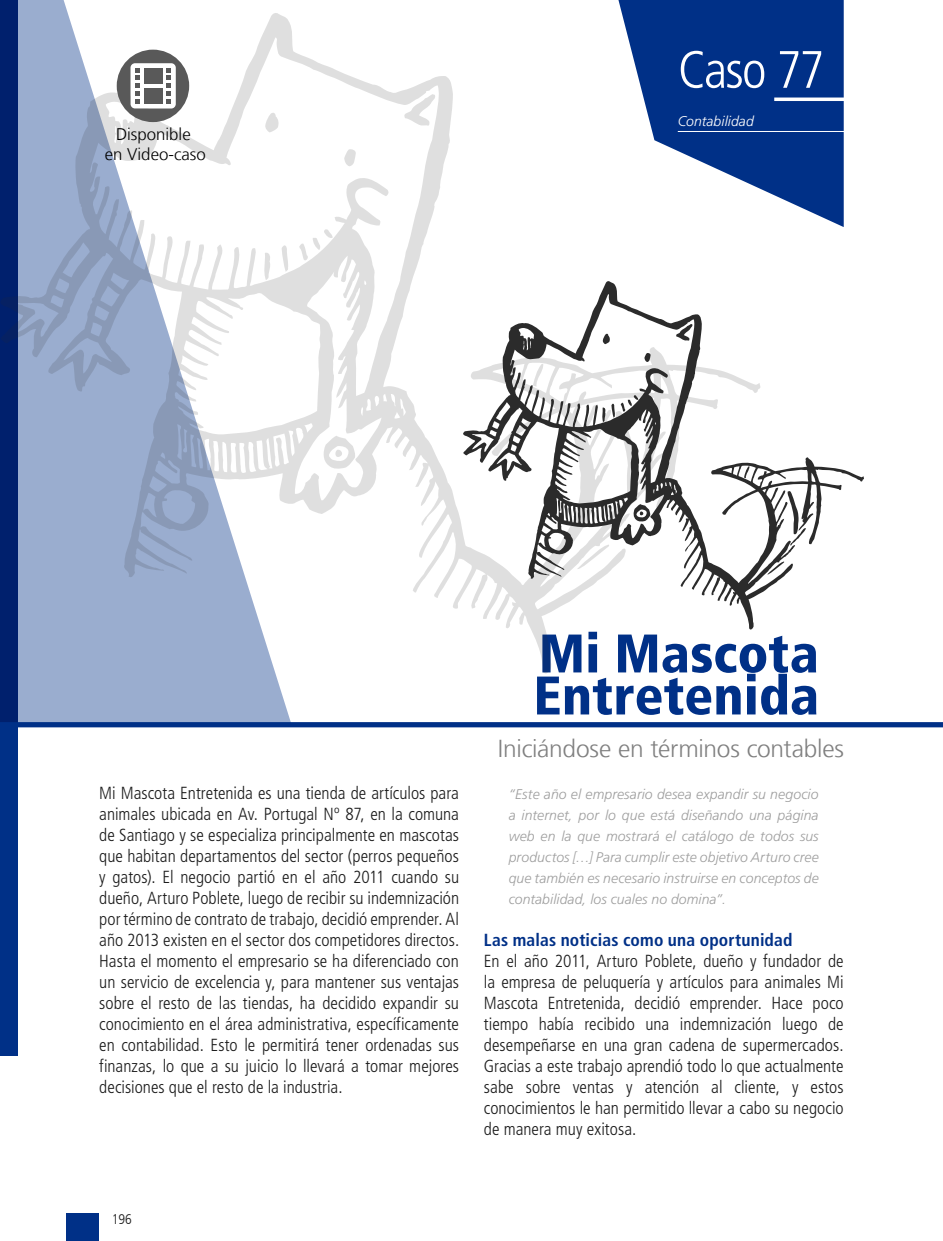
<style>
.page{position:relative;width:943px;height:1241px;background:#fff}
.page>*{position:absolute;margin:0;border:0;box-sizing:border-box;transform-origin:0 0}
.t1{font:900 condensed 54.25px/42px "Frutiger";color:#003087}
.t2{font:300 condensed 52.5px "Frutiger";letter-spacing:-.04em;color:#fff}
.t3{font:300 24.5px "Frutiger LT";letter-spacing:-.01em;color:#808080}
.t4{font:300 condensed 17.5px/21px "Frutiger";color:#1c1c1c;text-align:justify}
.t5{font:700 condensed 17.5px "Frutiger";letter-spacing:.01em;color:#003087}
.t6{font:300 16.8px/20.1px "Frutiger LT";color:#000;text-align:center}
.t7{font:italic 300 14px/21px "Frutiger";letter-spacing:.005em;color:#9e9e9e;text-align:justify}
.t8{font:italic 300 14px "Frutiger";letter-spacing:.005em;color:#fff}
.t9{font:300 condensed 14px "Frutiger LT";color:#1c1c1c}
</style>
<div class="page">
<div style="left:0;top:0;width:17px;height:1055px;background:#003087"></div>
<div style="left:66px;top:1212px;width:33px;height:28px;background:#003087"></div>
<svg style="left:0;top:0;width:291px;height:722px;fill:#9aadcf"></svg>
<div style="left:0;top:722px;width:943px;height:5px;background:#003087"></div>
<svg style="left:618px;top:0;width:225px;height:227px;background:#144090"></svg>
<hr style="left:774px;top:97px;width:138px;height:4px;background:#fff">
<hr style="left:677px;top:131px;width:234px;height:1px;background:#fff">
<svg style="left:761px;top:457px;width:103px;height:136px"></svg>
<svg style="left:787px;top:490px;width:19px;height:55px"></svg>
<svg style="left:767px;top:561px;width:17px;height:13px"></svg>
<svg style="left:0;top:13px;width:761px;height:662px"></svg>
<svg style="left:402px;top:94px;width:33px;height:32px"></svg>
<svg style="left:265px;top:111px;width:14px;height:21px"></svg>
<svg style="left:344px;top:148px;width:12px;height:18px"></svg>
<svg style="left:297px;top:229px;width:36px;height:34px"></svg>
<svg style="left:281px;top:244px;width:7px;height:28px"></svg>
<svg style="left:262px;top:251px;width:9px;height:29px"></svg>
<svg style="left:533px;top:364px;width:11px;height:22px"></svg>
<svg style="left:322px;top:435px;width:34px;height:34px"></svg>
<svg style="left:601px;top:395px;width:50px;height:127px"></svg>
<svg style="left:577px;top:544px;width:32px;height:25px"></svg>
<svg style="left:117px;top:50px;width:72px;height:72px"></svg>
<div style="left:144px;top:68px;width:18px;height:16px;background:#595959"></div>
<div style="left:144px;top:88px;width:18px;height:16px;background:#595959"></div>
<p class="t6" style="left:105px;top:124px;width:102px">Disponible<br>en Video-caso</p>
<h2 class="t2" style="left:677px;top:40px;width:148px">Caso 77</h2>
<p class="t8" style="left:677px;top:113px;width:77px">Contabilidad</p>
<h1 class="t1" style="left:533px;top:632px;width:287px">Mi Mascota<br>Entretenida</h1>
<h3 class="t3" style="left:498px;top:734px;width:348px">Iniciándose en términos contables</h3>
<p class="t4" style="left:99px;top:782px;width:361px">Mi Mascota Entretenida es una tienda de artículos para animales ubicada en Av. Portugal Nº 87, en la comuna de Santiago y se especializa principalmente en mascotas que habitan departamentos del sector (perros pequeños y gatos). El negocio partió en el año 2011 cuando su dueño, Arturo Poblete, luego de recibir su indemnización por término de contrato de trabajo, decidió emprender. Al año 2013 existen en el sector dos competidores directos.<br>Hasta el momento el empresario se ha diferenciado con un servicio de excelencia y, para mantener sus ventajas sobre el resto de las tiendas, ha decidido expandir su conocimiento en el área administrativa, específicamente en contabilidad. Esto le permitirá tener ordenadas sus finanzas, lo que a su juicio lo llevará a tomar mejores decisiones que el resto de la industria.</p>
<p class="t7" style="left:508px;top:783px;width:311px">“Este año el empresario desea expandir su negocio a internet, por lo que está diseñando una página web en la que mostrará el catálogo de todos sus productos […] Para cumplir este objetivo Arturo cree que también es necesario instruirse en conceptos de contabilidad, los cuales no domina”.</p>
<p class="t5" style="left:484px;top:929px;width:310px">Las malas noticias como una oportunidad</p>
<p class="t4" style="left:484px;top:950px;width:361px">En el año 2011, Arturo Poblete, dueño y fundador de la empresa de peluquería y artículos para animales Mi Mascota Entretenida, decidió emprender. Hace poco tiempo había recibido una indemnización luego de desempeñarse en una gran cadena de supermercados.<br>Gracias a este trabajo aprendió todo lo que actualmente sabe sobre ventas y atención al cliente, y estos conocimientos le han permitido llevar a cabo su negocio de manera muy exitosa.</p>
<p class="t9" style="left:112px;top:1210px;width:22px">196</p>
</div>
